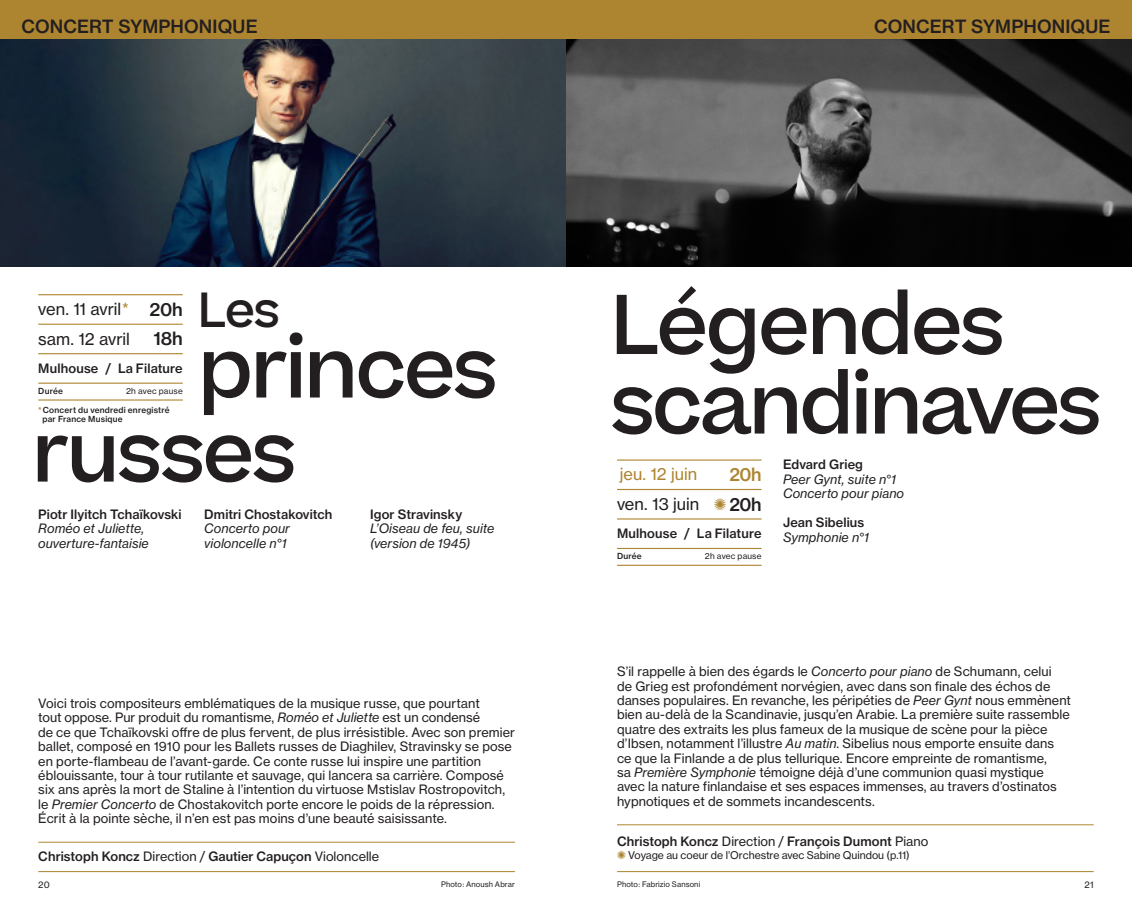
<style>
.page{position:relative;width:1132px;height:919px;background:#fff}
.page>*{position:absolute;margin:0;border:0;box-sizing:border-box;transform-origin:0 0}
.t1{font:500 81px/84px "Beatrice";letter-spacing:-.04em;color:#231f20}
.t2{font:500 47.25px "Beatrice";color:#231f20}
.t3{font:18px "N Haas Grotesk TX Pro 65 Md";letter-spacing:.01em;color:#231f20}
.t4{font:18px "N Haas Grotesk TX Pro 65 Md";color:#ad8531}
.t5{font:16.5px "N Haas Grotesk TX Pro 55 Rg";color:#231f20}
.t6{font:16.5px "N Haas Grotesk TX Pro 55 Rg";color:#ad8531}
.TEXTE_COURANT{font:12.75px/14.4px "N Haas Grotesk TX Pro 55 Rg";letter-spacing:.005em;color:#231f20}
.TEXTE_COURANT-2{font:12.75px "N Haas Grotesk TX Pro 65 Md";letter-spacing:.01em;color:#231f20}
.TEXTE_COURANT-3{font:12.75px/14.4px "N Haas Grotesk TX Pro 56 It";letter-spacing:.005em;color:#231f20}
.t7{font:10.5px "N Haas Grotesk TX Pro 55 Rg";color:#231f20}
.t8{font:9px "N Haas Grotesk TX Pro 55 Rg";color:#231f20}
.t9{font:8.25px "N Haas Grotesk TX Pro 65 Md";letter-spacing:.025em;color:#231f20}
.t10{font:8.25px "N Haas Grotesk TX Pro 55 Rg";letter-spacing:.02em;color:#231f20}
.t11{font:7.5px "N Haas Grotesk TX Pro 55 Rg";letter-spacing:.015em;color:#231f20}
.s1{color:#ad8531}
.s2{font-family:"N Haas Grotesk TX Pro 56 It"}
.s3{font-family:"N Haas Grotesk TX Pro 55 Rg"}
</style>
<div class="page">
<img style="left:0;top:38px;width:1131px;height:229px">
<hr style="left:38px;top:841px;width:476px;height:1px;background:#ad8531">
<hr style="left:38px;top:871px;width:476px;height:1px;background:#ad8531">
<hr style="left:38px;top:294px;width:96px;height:1px;background:#ad8531">
<hr style="left:134px;top:294px;width:49px;height:1px;background:#ad8531">
<hr style="left:38px;top:323px;width:96px;height:2px;background:#ad8531">
<hr style="left:134px;top:323px;width:49px;height:2px;background:#ad8531">
<hr style="left:38px;top:353px;width:96px;height:1px;background:#ad8531">
<hr style="left:134px;top:353px;width:49px;height:1px;background:#ad8531">
<hr style="left:38px;top:382px;width:96px;height:2px;background:#ad8531">
<hr style="left:134px;top:382px;width:49px;height:2px;background:#ad8531">
<hr style="left:38px;top:399px;width:96px;height:1px;background:#ad8531">
<hr style="left:134px;top:399px;width:49px;height:1px;background:#ad8531">
<hr style="left:617px;top:824px;width:476px;height:1px;background:#ad8531">
<hr style="left:617px;top:871px;width:476px;height:1px;background:#ad8531">
<hr style="left:617px;top:459px;width:95px;height:1px;background:#ad8531">
<hr style="left:712px;top:459px;width:49px;height:1px;background:#ad8531">
<hr style="left:617px;top:489px;width:95px;height:1px;background:#ad8531">
<hr style="left:712px;top:489px;width:49px;height:1px;background:#ad8531">
<hr style="left:617px;top:518px;width:95px;height:1px;background:#ad8531">
<hr style="left:712px;top:518px;width:49px;height:1px;background:#ad8531">
<hr style="left:617px;top:548px;width:95px;height:1px;background:#ad8531">
<hr style="left:712px;top:548px;width:49px;height:1px;background:#ad8531">
<hr style="left:617px;top:564px;width:95px;height:2px;background:#ad8531">
<hr style="left:712px;top:564px;width:49px;height:2px;background:#ad8531">
<div style="left:0;top:0;width:566px;height:38px;background:#ad8531"></div>
<div style="left:566px;top:0;width:565px;height:38px;background:#ad8531"></div>
<p class="t3" style="left:21px;top:15px;width:238px">CONCERT SYMPHONIQUE</p>
<p class="t3" style="left:873px;top:15px;width:238px">CONCERT SYMPHONIQUE</p>
<p class="t2" style="left:198px;top:279px;width:84px">Les</p>
<p class="t1" style="left:32px;top:326px;width:468px;text-indent:166px">princes russes</p>
<p class="TEXTE_COURANT-2" style="left:38px;top:506px;width:145px">Piotr Ilyitch Tchaïkovski</p>
<p class="TEXTE_COURANT-3" style="left:38px;top:521px;width:112px">Roméo et Juliette, ouverture-fantaisie</p>
<p class="t5" style="left:38px;top:299px;width:92px">ven. 11 avril<span class="s1">*</span></p>
<p class="t3" style="left:149px;top:298px;width:35px">20h</p>
<p class="t5" style="left:38px;top:328px;width:93px">sam. 12 avril</p>
<p class="t3" style="left:153px;top:327px;width:31px">18h</p>
<p class="TEXTE_COURANT-2" style="left:38px;top:360px;width:146px">Mulhouse / La Filature</p>
<p class="t9" style="left:38px;top:386px;width:26px">Durée</p>
<p class="t10" style="left:126px;top:386px;width:58px">2h avec pause</p>
<p class="t9" style="left:38px;top:405px;width:133px"><span class="s1">*</span> Concert du vendredi enregistré</p>
<p class="t9" style="left:42px;top:414px;width:82px">par France Musique</p>
<p class="TEXTE_COURANT-2" style="left:204px;top:506px;width:129px">Dmitri Chostakovitch</p>
<p class="TEXTE_COURANT-3" style="left:204px;top:521px;width:87px">Concerto pour violoncelle n°1</p>
<p class="TEXTE_COURANT-2" style="left:370px;top:506px;width:93px">Igor Stravinsky</p>
<p class="TEXTE_COURANT-3" style="left:370px;top:521px;width:125px">L’Oiseau de feu, suite (version de 1945)</p>
<p class="TEXTE_COURANT" style="left:38px;top:696px;width:478px">Voici trois compositeurs emblématiques de la musique russe, que pourtant<br>tout oppose. Pur produit du romantisme, <span class="s2">Roméo et Juliette</span> est un condensé<br>de ce que Tchaïkovski offre de plus fervent, de plus irrésistible. Avec son premier ballet, composé en 1910 pour les Ballets russes de Diaghilev, Stravinsky se pose en porte-flambeau de l’avant-garde. Ce conte russe lui inspire une partition éblouissante, tour à tour rutilante et sauvage, qui lancera sa carrière. Composé six ans après la mort de Staline à l’intention du virtuose Mstislav Rostropovitch, le <span class="s2">Premier Concerto</span> de Chostakovitch porte encore le poids de la répression.<br>Écrit à la pointe sèche, il n’en est pas moins d’une beauté saisissante.</p>
<p class="TEXTE_COURANT-2" style="left:38px;top:848px;width:342px">Christoph Koncz <span class="s3">Direction /</span> Gautier Capuçon <span class="s3">Violoncelle</span></p>
<p class="t1" style="left:610px;top:282px;width:396px">Légendes</p>
<p class="t1" style="left:610px;top:362px;width:493px">scandinaves</p>
<p class="t6" style="left:619px;top:464px;width:79px">jeu. 12 juin</p>
<p class="t4" style="left:729px;top:463px;width:33px">20h</p>
<p class="t5" style="left:617px;top:493px;width:84px">ven. 13 juin</p>
<p class="t3" style="left:729px;top:493px;width:33px">20h</p>
<p class="TEXTE_COURANT-2" style="left:617px;top:525px;width:146px">Mulhouse / La Filature</p>
<p class="t9" style="left:617px;top:551px;width:26px">Durée</p>
<p class="t10" style="left:704px;top:551px;width:58px">2h avec pause</p>
<p class="TEXTE_COURANT-2" style="left:782px;top:457px;width:81px">Edvard Grieg</p>
<p class="TEXTE_COURANT-3" style="left:782px;top:472px;width:115px">Peer Gynt, suite n°1</p>
<p class="TEXTE_COURANT-3" style="left:782px;top:486px;width:122px">Concerto pour piano</p>
<p class="TEXTE_COURANT-2" style="left:782px;top:514px;width:83px">Jean Sibelius</p>
<p class="TEXTE_COURANT-3" style="left:782px;top:529px;width:88px">Symphonie n°1</p>
<p class="TEXTE_COURANT" style="left:617px;top:664px;width:455px">S’il rappelle à bien des égards le <span class="s2">Concerto pour piano</span> de Schumann, celui<br>de Grieg est profondément norvégien, avec dans son finale des échos de danses populaires. En revanche, les péripéties de <span class="s2">Peer Gynt</span> nous emmènent bien au-delà de la Scandinavie, jusqu’en Arabie. La première suite rassemble quatre des extraits les plus fameux de la musique de scène pour la pièce d’Ibsen, notamment l’illustre <span class="s2">Au matin</span>. Sibelius nous emporte ensuite dans ce que la Finlande a de plus tellurique. Encore empreinte de romantisme,<br>sa <span class="s2">Première Symphonie</span> témoigne déjà d’une communion quasi mystique avec la nature finlandaise et ses espaces immenses, au travers d’ostinatos hypnotiques et de sommets incandescents.</p>
<p class="TEXTE_COURANT-2" style="left:617px;top:832px;width:312px">Christoph Koncz <span class="s3">Direction /</span> François Dumont <span class="s3">Piano</span></p>
<p class="t7" style="left:628px;top:848px;width:283px">Voyage au coeur de l’Orchestre avec Sabine Quindou (p.11)</p>
<p class="t11" style="left:617px;top:879px;width:85px">Photo : Fabrizio Sansoni</p>
<p class="t11" style="left:441px;top:879px;width:75px">Photo : Anoush Abrar</p>
<p class="t8" style="left:38px;top:878px;width:13px">20</p>
<p class="t8" style="left:1084px;top:878px;width:11px">21</p>
</div>
